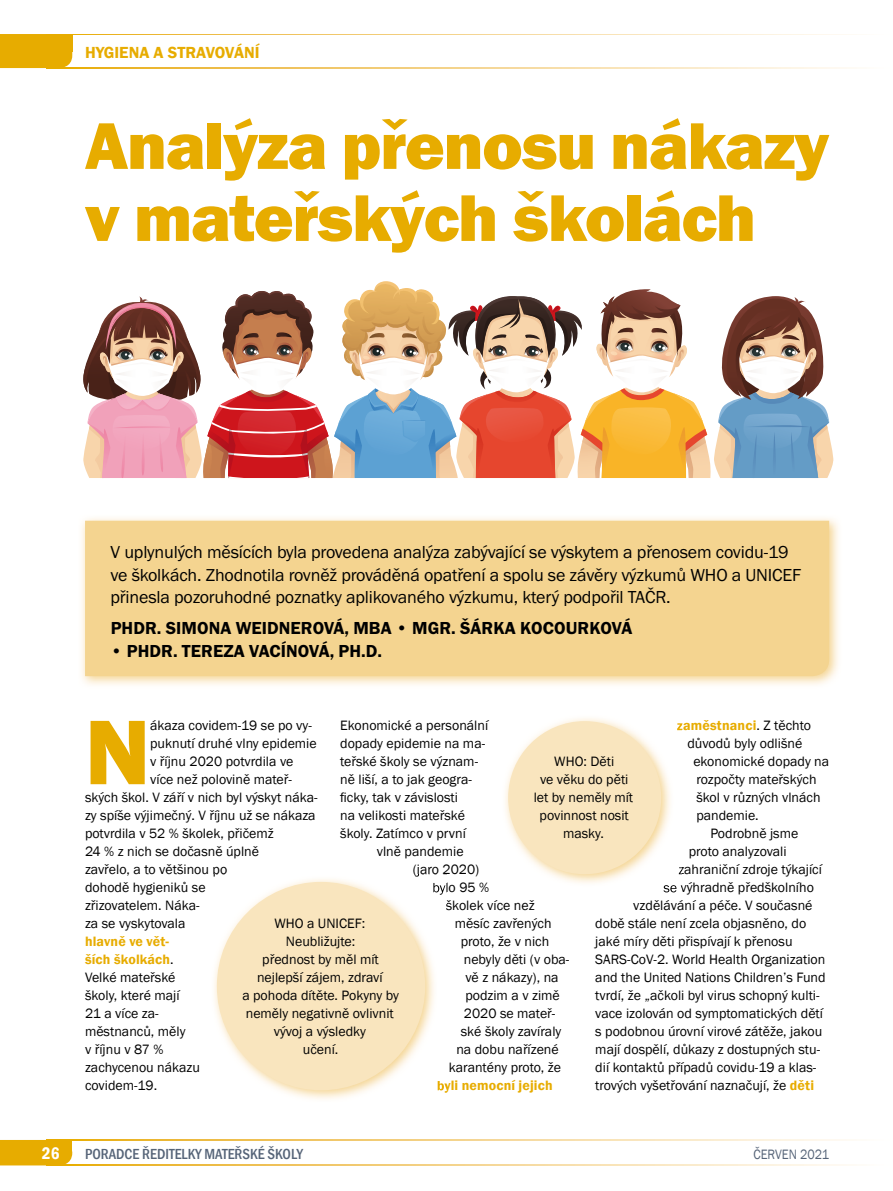
<style>
.page{position:relative;width:893px;height:1191px;background:#fff}
.page>*{position:absolute;margin:0;border:0;box-sizing:border-box;transform-origin:0 0}
.t1{font:800 94.95px "Franklin Gothic";color:#e7ac00}
.t2{font:68.25px/72px "Franklin Got Itc TOT Hea";letter-spacing:-.02em;color:#e7ac00}
.t3{font:18px/22.5px "Franklin Got Itc TOT Boo";letter-spacing:-.01em;color:#000}
.t4{font:18px "Franklin Got Itc TOT Dem";letter-spacing:.005em;color:#000}
.t5{font:600 condensed 17.25px "Franklin Gothic";color:#fff}
.t6{font:600 16.5px "Franklin Gothic";color:#e7ac00}
.t7{font:500 condensed 15px "Franklin Gothic";color:#566478}
.t8{font:13.95px/18px "Franklin Gothic";color:#000;text-align:center}
.t9{font:600 13.95px "Franklin Gothic";letter-spacing:.01em;color:#e7ac00}
.t10{font:13.95px "Franklin Gothic";color:#566478;scale:.9 1}
.s1{font-weight:400;color:#000}
.s2{font-weight:600;color:#e7ac00}
</style>
<div class="page">
<svg style="left:72px;top:1140px;width:778px;height:1px"></svg>
<svg style="left:72px;top:1164px;width:778px;height:1px"></svg>
<svg style="left:72px;top:67px;width:778px;height:1px"></svg>
<svg style="left:72px;top:34px;width:778px;height:1px"></svg>
<div style="left:0;top:34px;width:72px;height:34px;background:#e7ac00"></div>
<div style="left:55px;top:34px;width:17px;height:17px;background:#e7ac00"></div>
<div style="left:0;top:1140px;width:72px;height:25px;background:#e7ac00"></div>
<div style="left:60px;top:1140px;width:12px;height:12px;background:#e7ac00"></div>
<img style="left:213px;top:876px;width:233px;height:223px">
<svg style="left:433px;top:882px;width:13px;height:12px"></svg>
<svg style="left:438px;top:1080px;width:8px;height:12px"></svg>
<div style="left:217px;top:882px;width:208px;height:208px;background:#f9e5be;border-radius:50%"></div>
<img style="left:505px;top:718px;width:177px;height:165px">
<svg style="left:677px;top:720px;width:5px;height:10px"></svg>
<svg style="left:679px;top:864px;width:3px;height:12px"></svg>
<img style="left:663px;top:882px;width:19px;height:11px">
<div style="left:508px;top:721px;width:153px;height:153px;background:#f9e5be;border-radius:50%"></div>
<img style="left:81px;top:518px;width:758px;height:167px">
<div style="left:85px;top:521px;width:744px;height:155px;background:#f4d490"></div>
<svg style="left:83px;top:281px;width:751px;height:198px"></svg>
<p class="t6" style="left:85px;top:42px;width:176px">hygiena a stravování</p>
<h2 class="t2" style="left:85px;top:110px;width:746px">Analýza přenosu nákazy v mateřských školách</h2>
<p class="t3" style="left:111px;top:541px;width:692px">V uplynulých měsících byla provedena analýza zabývající se výskytem a přenosem covidu-19 ve školkách. Zhodnotila rovněž prováděná opatření a spolu se závěry výzkumů WHO a UNICEF přinesla pozoruhodné poznatky aplikovaného výzkumu, který podpořil TAČR.</p>
<p class="t4" style="left:111px;top:618px;width:523px">PHDR. SIMONA WEIDNEROVÁ, MBA • MGR. ŠÁRKA KOCOURKOVÁ</p>
<p class="t4" style="left:111px;top:640px;width:273px">• PHDR. TEREZA VACÍNOVÁ, PH.D.</p>
<p class="t9" style="left:677px;top:717px;width:136px">zaměstnanci<span class="s1">. Z těchto</span></p>
<p class="t8" style="left:687px;top:734px;width:116px">důvodů byly odlišné</p>
<p class="t8" style="left:693px;top:752px;width:137px">ekonomické dopady na</p>
<p class="t8" style="left:696px;top:770px;width:122px">rozpočty mateřských</p>
<p class="t8" style="left:696px;top:788px;width:126px">škol v různých vlnách</p>
<p class="t8" style="left:696px;top:806px;width:64px">pandemie.</p>
<p class="t8" style="left:710px;top:824px;width:90px">Podrobně jsme</p>
<p class="t8" style="left:689px;top:842px;width:99px">proto analyzovali</p>
<p class="t8" style="left:678px;top:860px;width:145px">zahraniční zdroje týkající</p>
<p class="t8" style="left:663px;top:878px;width:152px">se výhradně předškolního</p>
<p class="t8" style="left:633px;top:896px;width:181px">vzdělávání a péče. v současné</p>
<p class="t8" style="left:595px;top:914px;width:213px">době stále není zcela objasněno, do</p>
<p class="t8" style="left:595px;top:932px;width:199px">jaké míry děti přispívají k přenosu</p>
<p class="t8" style="left:595px;top:950px;width:232px">SArS-Cov-2. World Health Organization</p>
<p class="t8" style="left:595px;top:968px;width:232px">and the United nations Children’s Fund</p>
<p class="t8" style="left:595px;top:986px;width:226px">tvrdí, že „ačkoli byl virus schopný kulti-</p>
<p class="t8" style="left:595px;top:1004px;width:229px">vace izolován od symptomatických dětí</p>
<p class="t8" style="left:595px;top:1022px;width:229px">s podobnou úrovní virové zátěže, jakou</p>
<p class="t8" style="left:595px;top:1040px;width:226px">mají dospělí, důkazy z dostupných stu-</p>
<p class="t8" style="left:595px;top:1058px;width:223px">dií kontaktů případů covidu-19 a klas-</p>
<p class="t8" style="left:595px;top:1076px;width:220px">trových vyšetřování naznačují, že <span class="s2">děti</span></p>
<p class="t8" style="left:340px;top:716px;width:150px">ekonomické a personální</p>
<p class="t8" style="left:340px;top:734px;width:146px">dopady epidemie na ma-</p>
<p class="t8" style="left:340px;top:752px;width:139px">teřské školy se význam-</p>
<p class="t8" style="left:340px;top:770px;width:133px">ně liší, a to jak geogra-</p>
<p class="t8" style="left:340px;top:788px;width:119px">ficky, tak v závislosti</p>
<p class="t8" style="left:340px;top:806px;width:126px">na velikosti mateřské</p>
<p class="t8" style="left:340px;top:824px;width:127px">školy. Zatímco v první</p>
<p class="t8" style="left:377px;top:842px;width:88px">vlně pandemie</p>
<p class="t8" style="left:413px;top:860px;width:68px">(jaro 2020)</p>
<p class="t8" style="left:432px;top:878px;width:58px">bylo 95 %</p>
<p class="t8" style="left:446px;top:896px;width:90px">školek více než</p>
<p class="t8" style="left:455px;top:914px;width:98px">měsíc zavřených</p>
<p class="t8" style="left:461px;top:932px;width:90px">proto, že v nich</p>
<p class="t8" style="left:464px;top:950px;width:107px">nebyly děti (v oba-</p>
<p class="t8" style="left:465px;top:968px;width:95px">vě z nákazy), na</p>
<p class="t8" style="left:465px;top:986px;width:96px">podzim a v zimě</p>
<p class="t8" style="left:464px;top:1004px;width:93px">2020 se mateř-</p>
<p class="t8" style="left:461px;top:1022px;width:102px">ské školy zavíraly</p>
<p class="t8" style="left:456px;top:1040px;width:104px">na dobu nařízené</p>
<p class="t8" style="left:449px;top:1058px;width:114px">karantény proto, že</p>
<p class="t9" style="left:437px;top:1076px;width:117px">byli nemocní jejich</p>
<h1 class="t1" style="left:85px;top:691px;width:67px">N</h1>
<p class="t8" style="left:150px;top:717px;width:163px">ákaza covidem-19 se po vy-</p>
<p class="t8" style="left:150px;top:735px;width:168px">puknutí druhé vlny epidemie</p>
<p class="t8" style="left:150px;top:753px;width:145px">v říjnu 2020 potvrdila ve</p>
<p class="t8" style="left:150px;top:771px;width:143px">více než polovině mateř-</p>
<p class="t8" style="left:85px;top:789px;width:234px">ských škol. v září v nich byl výskyt náka-</p>
<p class="t8" style="left:85px;top:807px;width:232px">zy spíše výjimečný. v říjnu už se nákaza</p>
<p class="t8" style="left:85px;top:825px;width:190px">potvrdila v 52 % školek, přičemž</p>
<p class="t8" style="left:85px;top:843px;width:176px">24 % z nich se dočasně úplně</p>
<p class="t8" style="left:85px;top:861px;width:144px">zavřelo, a to většinou po</p>
<p class="t8" style="left:85px;top:879px;width:122px">dohodě hygieniků se</p>
<p class="t8" style="left:85px;top:897px;width:116px">zřizovatelem. náka-</p>
<p class="t8" style="left:85px;top:915px;width:102px">za se vyskytovala</p>
<p class="t8" style="left:85px;top:933px;width:116px;text-align:left"><span class="s2">hlavně ve vět-<br>ších školkách</span>. velké mateřské školy, které mají<br>21 a více za&shy;městnanců, měly<br>v říjnu v 87 % zachycenou nákazu covidem-19.</p>
<p class="t8" style="left:534px;top:753px;width:101px">WHO: Děti<br>ve věku do pěti let by neměly mít povinnost nosit masky.</p>
<p class="t8" style="left:242px;top:915px;width:158px">WHO a UnICeF: neubližujte:<br>přednost by měl mít nejlepší zájem, zdraví<br>a pohoda dítěte. Pokyny by neměly negativně ovlivnit vývoj a výsledky<br>učení.</p>
<p class="t5" style="left:42px;top:1141px;width:19px">26</p>
<p class="t7" style="left:85px;top:1144px;width:219px">PORADCE ŘEDITELKY MATEŘSKÉ ŠKOLY</p>
<p class="t10" style="left:753px;top:1145px;width:86px">červen 2021</p>
</div>
